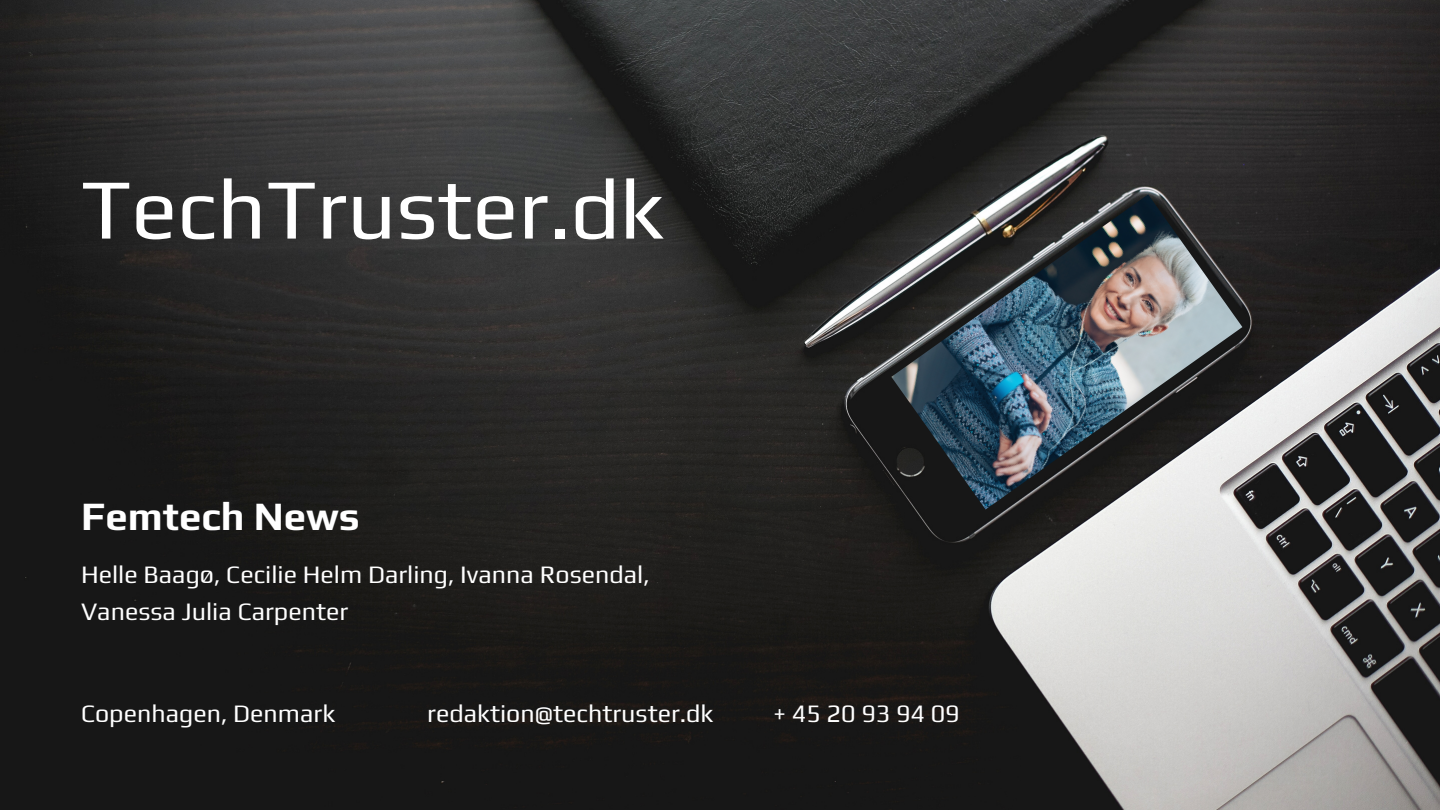
<style>
.page{position:relative;width:1440px;height:810px;background:#fff}
.page>*{position:absolute;margin:0;border:0;box-sizing:border-box;transform-origin:0 0}
.t1{font:86px "Play";color:#fff}
.t2{font:700 40px "Play";color:#fff}
.t3{font:25px/36.8px "Play";color:#fff}
</style>
<div class="page">
<img style="left:0;top:0;width:1440px;height:810px">
<img style="left:891px;top:194px;width:351px;height:316px">
<h1 class="t1" style="left:81px;top:158px;width:584px">TechTruster.dk</h1>
<h2 class="t2" style="left:81px;top:492px;width:280px">Femtech News</h2>
<p class="t3" style="left:81px;top:556px;width:570px">Helle Baagø, Cecilie Helm Darling, Ivanna Rosendal,<br>Vanessa Julia Carpenter</p>
<p class="t3" style="left:81px;top:695px;width:256px">Copenhagen, Denmark</p>
<p class="t3" style="left:427px;top:695px;width:288px">redaktion@techtruster.dk</p>
<p class="t3" style="left:774px;top:695px;width:188px">+ 45 20 93 94 09</p>
</div>
